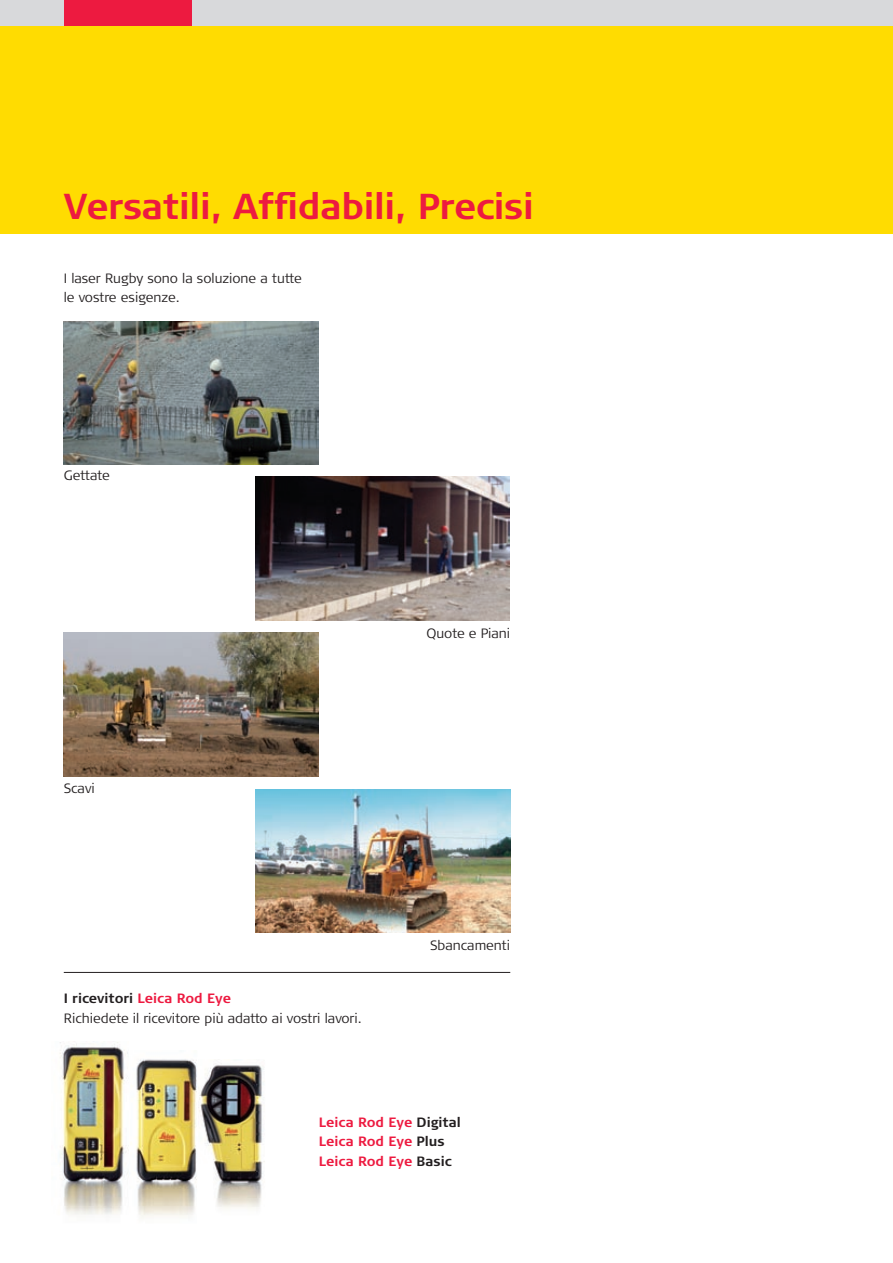
<style>
.page{position:relative;width:893px;height:1263px;background:#fff}
.page>*{position:absolute;margin:0;border:0;box-sizing:border-box;transform-origin:0 0}
.t1{font:700 36px "Signa Column";letter-spacing:-.01em;color:#ed1a40}
.t2{font:300 13.5px/19.5px "Signa Column";color:#231f20}
.t3{font:700 13.5px/19.5px "Signa Column";color:#ed1a40}
.t4{font:300 13.5px "Signa Column";letter-spacing:-.02em;color:#231f20}
.s1{font-weight:700}
.s2{font-weight:700;color:#ed1a40}
.s3{color:#231f20}
</style>
<div class="page">
<div style="left:0;top:26px;width:893px;height:208px;background:#ffdc01"></div>
<div style="left:0;top:0;width:893px;height:26px;background:#d8d9db"></div>
<div style="left:64px;top:0;width:127px;height:26px;background:#ed1a40"></div>
<img style="left:60px;top:1041px;width:68px;height:174px">
<img style="left:198px;top:1063px;width:67px;height:146px">
<img style="left:136px;top:1059px;width:61px;height:159px">
<img style="left:64px;top:321px;width:255px;height:143px">
<img style="left:255px;top:789px;width:255px;height:144px">
<img style="left:255px;top:476px;width:255px;height:144px">
<img style="left:64px;top:633px;width:255px;height:143px">
<hr style="left:64px;top:972px;width:446px;height:1px;background:#231f20">
<h1 class="t1" style="left:64px;top:186px;width:472px">Versatili, Affidabili, Precisi</h1>
<p class="t2" style="left:64px;top:268px;width:240px">I laser Rugby sono la soluzione a tutte le vostre esigenze.</p>
<p class="t4" style="left:64px;top:468px;width:47px">Gettate</p>
<p class="t2" style="left:64px;top:778px;width:33px">Scavi</p>
<p class="t2" style="left:64px;top:989px;width:299px"><span class="s1">I ricevitori</span> <span class="s2">Leica Rod Eye<br></span>Richiedete il ricevitore più adatto ai vostri lavori.</p>
<p class="t2" style="left:426px;top:623px;width:85px">Quote e Piani</p>
<p class="t2" style="left:430px;top:936px;width:82px">Sbancamenti</p>
<p class="t3" style="left:319px;top:1112px;width:144px">Leica Rod Eye <span class="s3">Digital<br></span>Leica Rod Eye <span class="s3">Plus<br></span>Leica Rod Eye <span class="s3">Basic</span></p>
</div>
